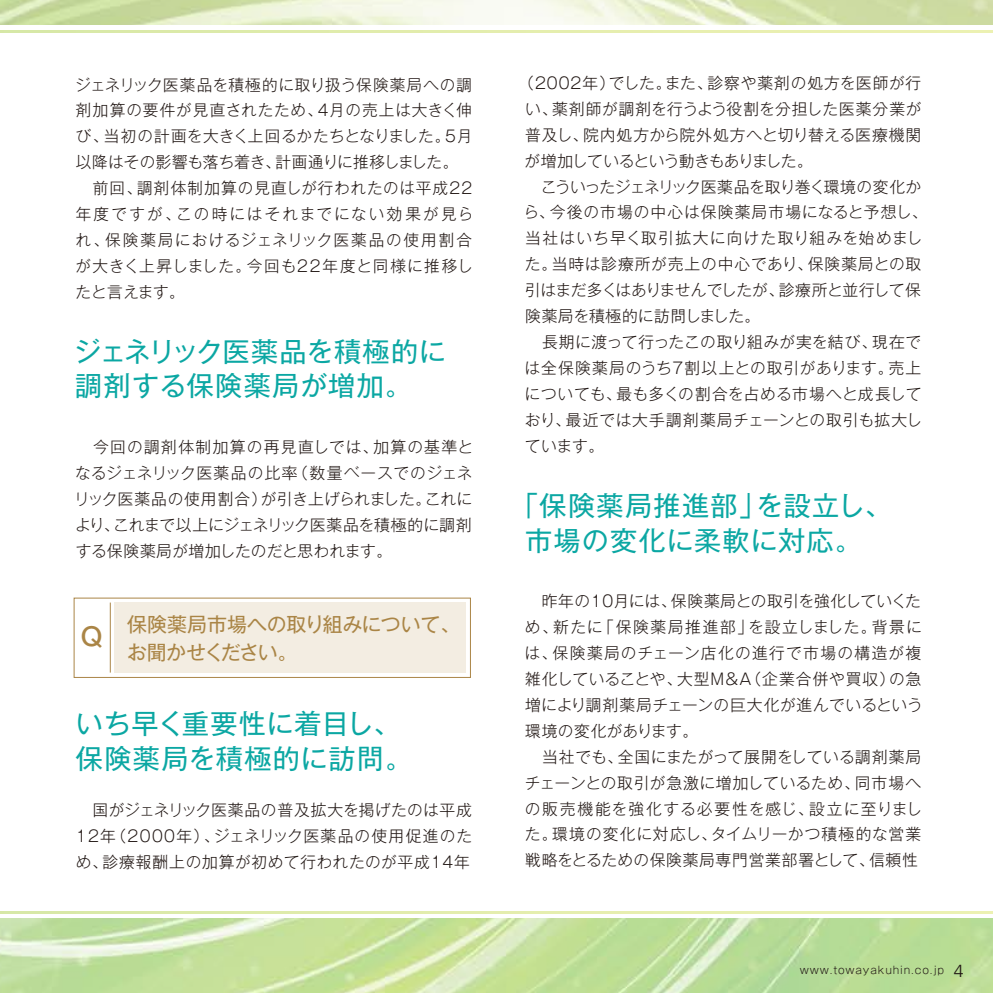
<style>
.page{position:relative;width:993px;height:993px;background:#fff}
.page>*{position:absolute;margin:0;border:0;box-sizing:border-box;transform-origin:0 0}
.t1{font:27.12px/34.6px "Gothic MB101 Pro";letter-spacing:.035em;color:#0ba7a3}
.t2{font:500 24.85px "Gothic MB101 Pro";color:#aa8546}
.t3{font:19.95px/28px "Gothic MB101 Pro";letter-spacing:-.015em;color:#aa8546}
.t4{font:300 15.75px/25.9px "Gothic MB101 Pro";letter-spacing:.045em;color:#221815}
.t5{font:300 10.5px "Gothic MB101 Pro";letter-spacing:.08em;color:#221815}
.s1{font-family:"Frutiger LT Std";font-size:17.5px}
</style>
<div class="page">
<img style="left:0;top:0;width:992px;height:25px">
<hr style="left:0;top:30px;width:992px;height:3px;background:#e4edae">
<svg style="left:0;top:911px;width:992px;height:2px;background:#e2ecad"></svg>
<img style="left:0;top:918px;width:992px;height:74px">
<div style="left:114px;top:602px;width:352px;height:70px;background:#f3ede2"></div>
<hr style="left:110px;top:602px;width:1px;height:70px;background:#aa8546">
<p class="t4" style="left:75px;top:69px;width:400px">ジェネリック医薬品を積極的に取り扱う保険薬局への調剤加算の要件が見直されたため、4月の売上は大きく伸び、当初の計画を大きく上回るかたちとなりました。5月以降はその影響も落ち着き、計画通りに推移しました。　前回、調剤体制加算の見直しが行われたのは平成22年度ですが、この時にはそれまでにない効果が見られ、保険薬局におけるジェネリック医薬品の使用割合が大きく上昇しました。今回も22年度と同様に推移したと言えます。</p>
<h1 class="t1" style="left:74px;top:330px;width:373px">ジェネリック医薬品を積極的に調剤する保険薬局が増加。</h1>
<p class="t4" style="left:74px;top:432px;width:400px;text-align:justify">　今回の調剤体制加算の再見直しでは、加算の基準となるジェネリック医薬品の比率（数量ベースでのジェネリック医薬品の使用割合）が引き上げられました。これにより、これまで以上にジェネリック医薬品を積極的に調剤する保険薬局が増加したのだと思われます。</p>
<h2 class="t2" style="left:81px;top:615px;width:23px">Q</h2>
<p class="t3" style="left:127px;top:607px;width:334px">保険薬局市場への取り組みについて、お聞かせください。</p>
<h1 class="t1" style="left:76px;top:702px;width:338px">いち早く重要性に着目し、保険薬局を積極的に訪問。</h1>
<p class="t4" style="left:76px;top:795px;width:398px;text-align:justify">　国がジェネリック医薬品の普及拡大を掲げたのは平成12年（2000年）、ジェネリック医薬品の使用促進のため、診療報酬上の加算が初めて行われたのが平成14年</p>
<p class="t4" style="left:523px;top:68px;width:405px;text-indent:-5px">（2002年）でした。また、診察や薬剤の処方を医師が行い、薬剤師が調剤を行うよう役割を分担した医薬分業が普及し、院内処方から院外処方へと切り替える医療機関が増加しているという動きもありました。<br>　こういったジェネリック医薬品を取り巻く環境の変化から、今後の市場の中心は保険薬局市場になると予想し、当社はいち早く取引拡大に向けた取り組みを始めました。当時は診療所が売上の中心であり、保険薬局との取引はまだ多くはありませんでしたが、診療所と並行して保険薬局を積極的に訪問しました。<br>　長期に渡って行ったこの取り組みが実を結び、現在では全保険薬局のうち7割以上との取引があります。売上についても、最も多くの割合を占める市場へと成長しており、最近では大手調剤薬局チェーンとの取引も拡大しています。</p>
<h1 class="t1" style="left:511px;top:484px;width:382px;text-align:center">「保険薬局推進部」を設立し、市場の変化に柔軟に対応。</h1>
<p class="t4" style="left:524px;top:586px;width:399px;text-indent:17px">昨年の10月には、保険薬局との取引を強化していくため、新たに「保険薬局推進部」を設立しました。背景には、保険薬局のチェーン店化の進行で市場の構造が複雑化していることや、大型M&amp;A（企業合併や買収）の急増により調剤薬局チェーンの巨大化が進んでいるという環境の変化があります。<br>　当社でも、全国にまたがって展開をしている調剤薬局チェーンとの取引が急激に増加しているため、同市場への販売機能を強化する必要性を感じ、設立に至りました。環境の変化に対応し、タイムリーかつ積極的な営業戦略をとるための保険薬局専門営業部署として、信頼性</p>
<p class="t5" style="left:799px;top:961px;width:165px">www.towayakuhin.co.jp <span class="s1">4</span></p>
</div>
